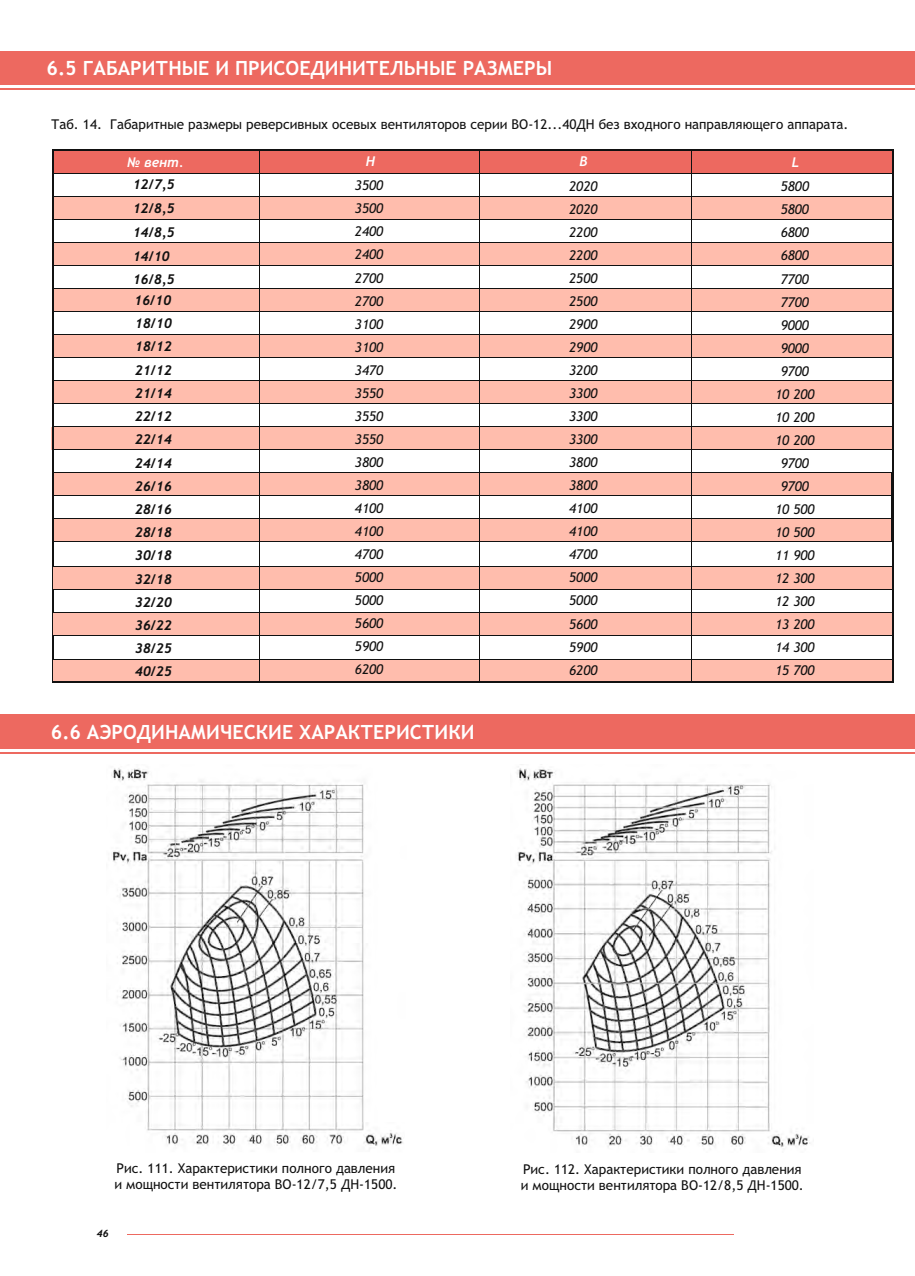
<style>
.page{position:relative;width:915px;height:1276px;background:#fff}
.page>*{position:absolute;margin:0;border:0;box-sizing:border-box;transform-origin:0 0}
.t1{font:700 19.65px "Trebuchet MS";color:#fff}
.t2{font:italic 13.5px/23.1px "Trebuchet MS";color:#111;text-align:justify}
.t3{font:13.5px/15.6px "Trebuchet MS";color:#111}
.t4{font:italic 700 13.5px/23.2px "Trebuchet";color:#111}
.t5{font:italic 700 13.5px "Trebuchet";color:#fff}
.t6{font:italic 700 10.2px "Trebuchet";color:#111}
</style>
<div class="page">
<div style="left:53px;top:473px;width:839px;height:22px;background:#ffbdad"></div>
<div style="left:52px;top:518px;width:839px;height:23px;background:#ffbdad"></div>
<hr style="left:53px;top:495px;width:208px;height:1px;background:#111">
<hr style="left:259px;top:495px;width:220px;height:1px;background:#111">
<hr style="left:478px;top:495px;width:212px;height:1px;background:#111">
<hr style="left:681px;top:495px;width:210px;height:1px;background:#111">
<hr style="left:53px;top:518px;width:208px;height:1px;background:#111">
<hr style="left:259px;top:518px;width:221px;height:1px;background:#111">
<hr style="left:478px;top:518px;width:213px;height:1px;background:#111">
<hr style="left:682px;top:518px;width:209px;height:1px;background:#111">
<hr style="left:53px;top:541px;width:207px;height:1px;background:#111">
<hr style="left:259px;top:541px;width:221px;height:1px;background:#111">
<hr style="left:478px;top:541px;width:213px;height:1px;background:#111">
<hr style="left:682px;top:541px;width:209px;height:1px;background:#111">
<div style="left:53px;top:289px;width:839px;height:22px;background:#ffbdad"></div>
<div style="left:0;top:51px;width:914px;height:33px;background:#ed6960"></div>
<hr style="left:0;top:88px;width:914px;height:1px;background:#ed6960">
<div style="left:52px;top:196px;width:839px;height:23px;background:#ffbdad"></div>
<div style="left:53px;top:243px;width:839px;height:22px;background:#ffbdad"></div>
<div style="left:53px;top:151px;width:839px;height:22px;background:#ed6960"></div>
<hr style="left:53px;top:150px;width:839px;height:1px;background:#111">
<hr style="left:53px;top:173px;width:425px;height:1px;background:#111">
<hr style="left:479px;top:173px;width:211px;height:1px;background:#111">
<hr style="left:683px;top:173px;width:208px;height:1px;background:#111">
<hr style="left:478px;top:151px;width:1px;height:45px;background:#111">
<hr style="left:690px;top:151px;width:1px;height:45px;background:#111">
<hr style="left:53px;top:196px;width:206px;height:1px;background:#111">
<hr style="left:260px;top:196px;width:218px;height:1px;background:#111">
<hr style="left:479px;top:196px;width:211px;height:1px;background:#111">
<hr style="left:683px;top:196px;width:208px;height:1px;background:#111">
<svg style="left:53px;top:151px;width:1px;height:68px"></svg>
<hr style="left:53px;top:219px;width:206px;height:1px;background:#111">
<hr style="left:260px;top:219px;width:218px;height:1px;background:#111">
<hr style="left:479px;top:219px;width:211px;height:1px;background:#111">
<hr style="left:683px;top:219px;width:208px;height:1px;background:#111">
<hr style="left:53px;top:242px;width:206px;height:1px;background:#111">
<hr style="left:260px;top:242px;width:218px;height:1px;background:#111">
<hr style="left:479px;top:242px;width:211px;height:1px;background:#111">
<hr style="left:683px;top:242px;width:208px;height:1px;background:#111">
<hr style="left:53px;top:265px;width:206px;height:1px;background:#111">
<hr style="left:260px;top:265px;width:218px;height:1px;background:#111">
<hr style="left:479px;top:265px;width:211px;height:1px;background:#111">
<hr style="left:683px;top:265px;width:208px;height:1px;background:#111">
<hr style="left:53px;top:288px;width:206px;height:1px;background:#111">
<hr style="left:260px;top:288px;width:218px;height:1px;background:#111">
<hr style="left:479px;top:288px;width:211px;height:1px;background:#111">
<hr style="left:683px;top:288px;width:208px;height:1px;background:#111">
<hr style="left:53px;top:311px;width:206px;height:1px;background:#111">
<hr style="left:260px;top:311px;width:218px;height:1px;background:#111">
<hr style="left:479px;top:311px;width:211px;height:1px;background:#111">
<hr style="left:683px;top:311px;width:208px;height:1px;background:#111">
<hr style="left:52px;top:150px;width:1px;height:533px;background:#111">
<hr style="left:891px;top:150px;width:1px;height:161px;background:#111">
<hr style="left:53px;top:472px;width:206px;height:1px;background:#111">
<hr style="left:260px;top:472px;width:218px;height:1px;background:#111">
<hr style="left:478px;top:450px;width:1px;height:45px;background:#111">
<hr style="left:479px;top:472px;width:211px;height:1px;background:#111">
<hr style="left:690px;top:450px;width:1px;height:45px;background:#111">
<hr style="left:683px;top:472px;width:208px;height:1px;background:#111">
<div style="left:53px;top:335px;width:840px;height:23px;background:#ffbdad"></div>
<div style="left:52px;top:427px;width:839px;height:22px;background:#ffbdad"></div>
<div style="left:52px;top:380px;width:840px;height:23px;background:#ffbdad"></div>
<hr style="left:53px;top:334px;width:425px;height:1px;background:#111">
<hr style="left:479px;top:334px;width:211px;height:1px;background:#111">
<hr style="left:683px;top:334px;width:208px;height:1px;background:#111">
<hr style="left:53px;top:357px;width:206px;height:1px;background:#111">
<hr style="left:260px;top:357px;width:218px;height:1px;background:#111">
<hr style="left:479px;top:357px;width:211px;height:1px;background:#111">
<hr style="left:683px;top:357px;width:208px;height:1px;background:#111">
<svg style="left:53px;top:312px;width:1px;height:68px"></svg>
<hr style="left:53px;top:380px;width:206px;height:1px;background:#111">
<hr style="left:260px;top:380px;width:218px;height:1px;background:#111">
<hr style="left:479px;top:380px;width:211px;height:1px;background:#111">
<hr style="left:683px;top:380px;width:208px;height:1px;background:#111">
<hr style="left:53px;top:403px;width:206px;height:1px;background:#111">
<hr style="left:260px;top:403px;width:218px;height:1px;background:#111">
<hr style="left:479px;top:403px;width:211px;height:1px;background:#111">
<hr style="left:683px;top:403px;width:208px;height:1px;background:#111">
<hr style="left:53px;top:426px;width:206px;height:1px;background:#111">
<hr style="left:260px;top:426px;width:218px;height:1px;background:#111">
<hr style="left:479px;top:426px;width:211px;height:1px;background:#111">
<hr style="left:683px;top:426px;width:208px;height:1px;background:#111">
<hr style="left:53px;top:449px;width:206px;height:1px;background:#111">
<hr style="left:260px;top:449px;width:218px;height:1px;background:#111">
<hr style="left:479px;top:449px;width:211px;height:1px;background:#111">
<hr style="left:683px;top:449px;width:208px;height:1px;background:#111">
<hr style="left:52px;top:310px;width:1px;height:162px;background:#111">
<hr style="left:478px;top:312px;width:1px;height:45px;background:#111">
<hr style="left:690px;top:312px;width:1px;height:45px;background:#111">
<div style="left:53px;top:659px;width:839px;height:23px;background:#ffbdad"></div>
<div style="left:52px;top:567px;width:839px;height:22px;background:#ffbdad"></div>
<div style="left:53px;top:613px;width:839px;height:23px;background:#ffbdad"></div>
<hr style="left:53px;top:566px;width:206px;height:1px;background:#111">
<hr style="left:260px;top:566px;width:218px;height:1px;background:#111">
<hr style="left:479px;top:566px;width:211px;height:1px;background:#111">
<hr style="left:683px;top:566px;width:208px;height:1px;background:#111">
<hr style="left:53px;top:589px;width:206px;height:1px;background:#111">
<hr style="left:260px;top:589px;width:218px;height:1px;background:#111">
<hr style="left:479px;top:589px;width:211px;height:1px;background:#111">
<hr style="left:683px;top:589px;width:208px;height:1px;background:#111">
<hr style="left:53px;top:612px;width:206px;height:1px;background:#111">
<hr style="left:260px;top:612px;width:218px;height:1px;background:#111">
<hr style="left:479px;top:612px;width:211px;height:1px;background:#111">
<hr style="left:683px;top:612px;width:208px;height:1px;background:#111">
<hr style="left:53px;top:635px;width:206px;height:1px;background:#111">
<hr style="left:260px;top:635px;width:218px;height:1px;background:#111">
<hr style="left:479px;top:635px;width:211px;height:1px;background:#111">
<hr style="left:683px;top:635px;width:208px;height:1px;background:#111">
<hr style="left:53px;top:658px;width:206px;height:1px;background:#111">
<hr style="left:260px;top:658px;width:218px;height:1px;background:#111">
<hr style="left:479px;top:658px;width:211px;height:1px;background:#111">
<hr style="left:683px;top:658px;width:208px;height:1px;background:#111">
<svg style="left:691px;top:496px;width:1px;height:155px"></svg>
<svg style="left:259px;top:151px;width:2px;height:530px"></svg>
<hr style="left:478px;top:641px;width:1px;height:42px;background:#111">
<hr style="left:690px;top:651px;width:1px;height:32px;background:#111">
<hr style="left:891px;top:310px;width:1px;height:373px;background:#111">
<hr style="left:53px;top:681px;width:838px;height:2px;background:#111">
<div style="left:0;top:714px;width:914px;height:35px;background:#ed6960"></div>
<hr style="left:0;top:752px;width:914px;height:2px;background:#ed6960">
<hr style="left:128px;top:1234px;width:605px;height:1px;background:#ed6960">
<img style="left:111px;top:768px;width:292px;height:380px">
<img style="left:517px;top:768px;width:293px;height:381px">
<h1 class="t1" style="left:47px;top:60px;width:507px">6.5 ГАБАРИТНЫЕ И ПРИСОЕДИНИТЕЛЬНЫЕ РАЗМЕРЫ</h1>
<p class="t3" style="left:51px;top:118px;width:798px">Таб. 14. Габаритные размеры реверсивных осевых вентиляторов серии ВО-12...40ДН без входного направляющего аппарата.</p>
<p class="t5" style="left:127px;top:157px;width:58px">№ вент.</p>
<p class="t5" style="left:366px;top:156px;width:11px">Н</p>
<p class="t5" style="left:579px;top:156px;width:10px">В</p>
<p class="t5" style="left:791px;top:157px;width:9px">L</p>
<p class="t4" style="left:133px;top:173px;width:43px;line-height:23.9px">12/7,5<br>12/8,5<br>14/8,5<br>14/10<br>16/8,5</p>
<p class="t4" style="left:135px;top:290px;width:39px;text-align:justify">16/10<br>18/10<br>18/12<br>21/12<br>21/14<br>22/12<br>22/14<br>24/14<br>26/16<br>28/16<br>28/18<br>30/18<br>32/18<br>32/20<br>36/22<br>38/25<br>40/25</p>
<p class="t2" style="left:355px;top:175px;width:30px">3500<br>3500<br>2400<br>2400<br>2700<br>2700<br>3100<br>3100<br>3470<br>3550<br>3550<br>3550<br>3800<br>3800<br>4100<br>4100<br>4700<br>5000<br>5000<br>5600<br>5900<br>6200</p>
<p class="t2" style="left:569px;top:175px;width:30px">2020<br>2020<br>2200<br>2200<br>2500<br>2500<br>2900<br>2900<br>3200<br>3300<br>3300<br>3300<br>3800<br>3800<br>4100<br>4100<br>4700<br>5000<br>5000<br>5600<br>5900<br>6200</p>
<p class="t2" style="left:774px;top:176px;width:41px;text-align:center">5800<br>5800<br>6800<br>6800<br>7700<br>7700<br>9000<br>9000<br>9700<br>10 200<br>10 200<br>10 200<br>9700<br>9700<br>10 500<br>10 500<br>11 900<br>12 300<br>12 300<br>13 200<br>14 300<br>15 700</p>
<h1 class="t1" style="left:51px;top:725px;width:425px">6.6 АЭРОДИНАМИЧЕСКИЕ ХАРАКТЕРИСТИКИ</h1>
<p class="t3" style="left:114px;top:1161px;width:284px">Рис. 111. Характеристики полного давления и мощности вентилятора ВО-12/7,5 ДН-1500.</p>
<p class="t3" style="left:520px;top:1162px;width:284px">Рис. 112. Характеристики полного давления и мощности вентилятора ВО-12/8,5 ДН-1500.</p>
<p class="t6" style="left:97px;top:1229px;width:13px">46</p>
</div>
